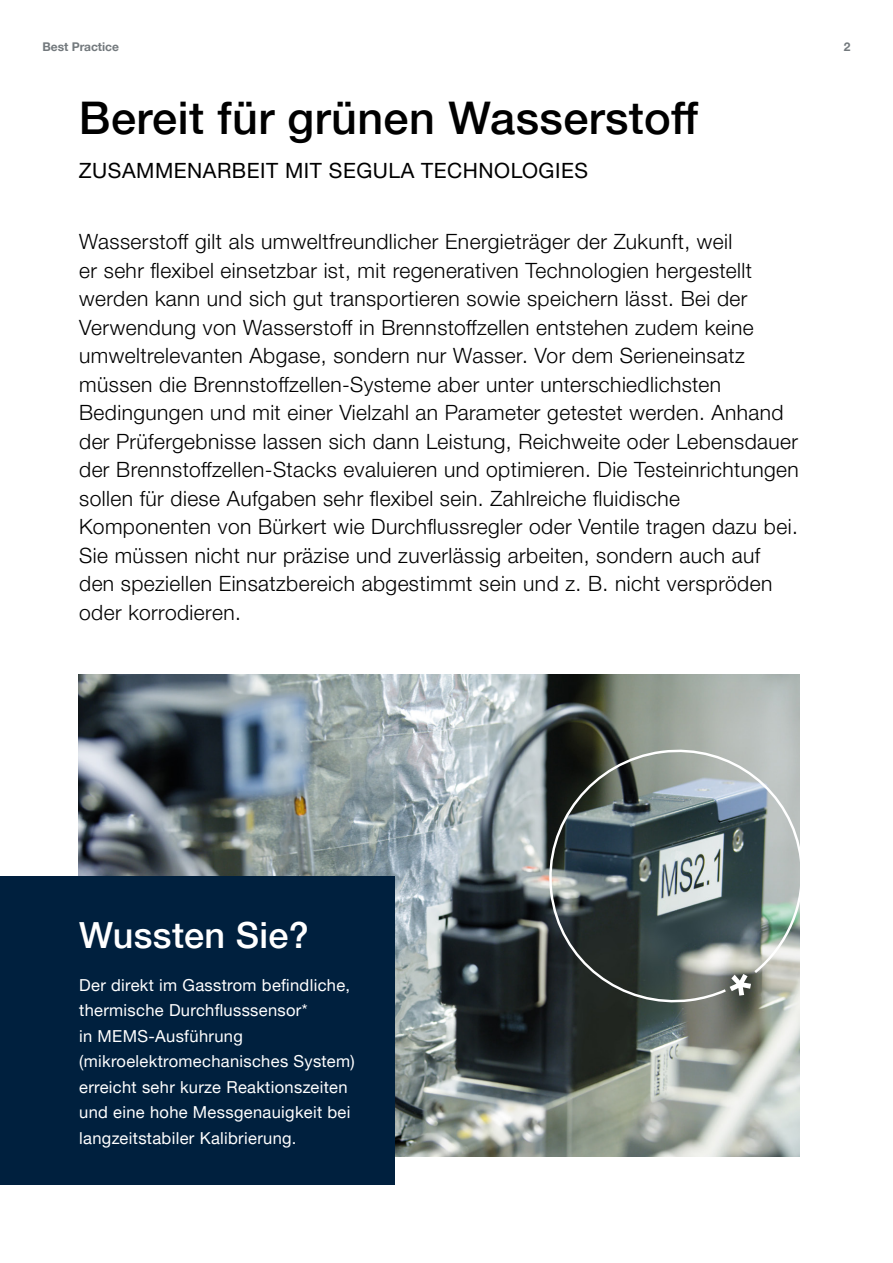
<style>
.page{position:relative;width:893px;height:1263px;background:#fff}
.page>*{position:absolute;margin:0;border:0;box-sizing:border-box;transform-origin:0 0}
.H1_medium{font:500 45px "Helvetica Neue LTW1 G";letter-spacing:.01em;color:#000}
.Anleser_Box_H1_white{font:500 36px "Helvetica Neue LTW1 G";letter-spacing:.01em;color:#fff}
.Anleser{font:300 21px/28.5px "Helvetica Neue LTW1 G";letter-spacing:.02em;color:#000}
.t1{font:21px "Helvetica Neue LTW1 G";letter-spacing:.025em;color:#000}
.Anleser_Box_Aufzählung{font:16.5px/25.5px "Helvetica Neue LTW1 G";letter-spacing:.02em;color:#fff}
.t2{font:700 12px "Helvetica Neue LTW1 G";color:#73797d}
</style>
<div class="page">
<img style="left:79px;top:674px;width:720px;height:483px">
<svg style="left:543px;top:743px;width:257px;height:266px;background:#687372"></svg>
<svg style="left:730px;top:974px;width:21px;height:22px"></svg>
<div style="left:0;top:876px;width:395px;height:308px;background:#00203e"></div>
<p class="t2" style="left:43px;top:39px;width:78px">Best Practice</p>
<p class="t2" style="left:844px;top:39px;width:8px">2</p>
<p class="H1_medium" style="left:79px;top:91px;width:621px">Bereit für grünen Wasserstoff</p>
<h2 class="t1" style="left:79px;top:158px;width:511px">ZUSAMMENARBEIT MIT SEGULA TECHNOLOGIES</h2>
<p class="Anleser" style="left:79px;top:227px;width:721px">Wasserstoff gilt als umweltfreundlicher Energieträger der Zukunft, weil<br>er sehr flexibel einsetzbar ist, mit regenerativen Technologien hergestellt werden kann und sich gut transportieren sowie speichern lässt. Bei der Verwendung von Wasserstoff in Brennstoffzellen entstehen zudem keine umweltrelevanten Abgase, sondern nur Wasser. Vor dem Serieneinsatz müssen die Brennstoffzellen-Systeme aber unter unterschiedlichsten Bedingungen und mit einer Vielzahl an Parameter getestet werden. Anhand der Prüfergebnisse lassen sich dann Leistung, Reichweite oder Lebensdauer der Brennstoffzellen-Stacks evaluieren und optimieren. Die Testeinrichtungen sollen für diese Aufgaben sehr flexibel sein. Zahlreiche fluidische Komponenten von Bürkert wie Durchflussregler oder Ventile tragen dazu bei.<br>Sie müssen nicht nur präzise und zuverlässig arbeiten, sondern auch auf den speziellen Einsatzbereich abgestimmt sein und z. B. nicht verspröden oder korrodieren.</p>
<p class="Anleser_Box_H1_white" style="left:79px;top:914px;width:231px">Wussten Sie?</p>
<p class="Anleser_Box_Aufzählung" style="left:79px;top:972px;width:277px">Der direkt im Gasstrom befindliche, thermische Durchflusssensor*<br>in MEMS-Ausführung (mikroelektromechanisches System) erreicht sehr kurze Reaktionszeiten und eine hohe Messgenauigkeit bei langzeitstabiler Kalibrierung.</p>
</div>
